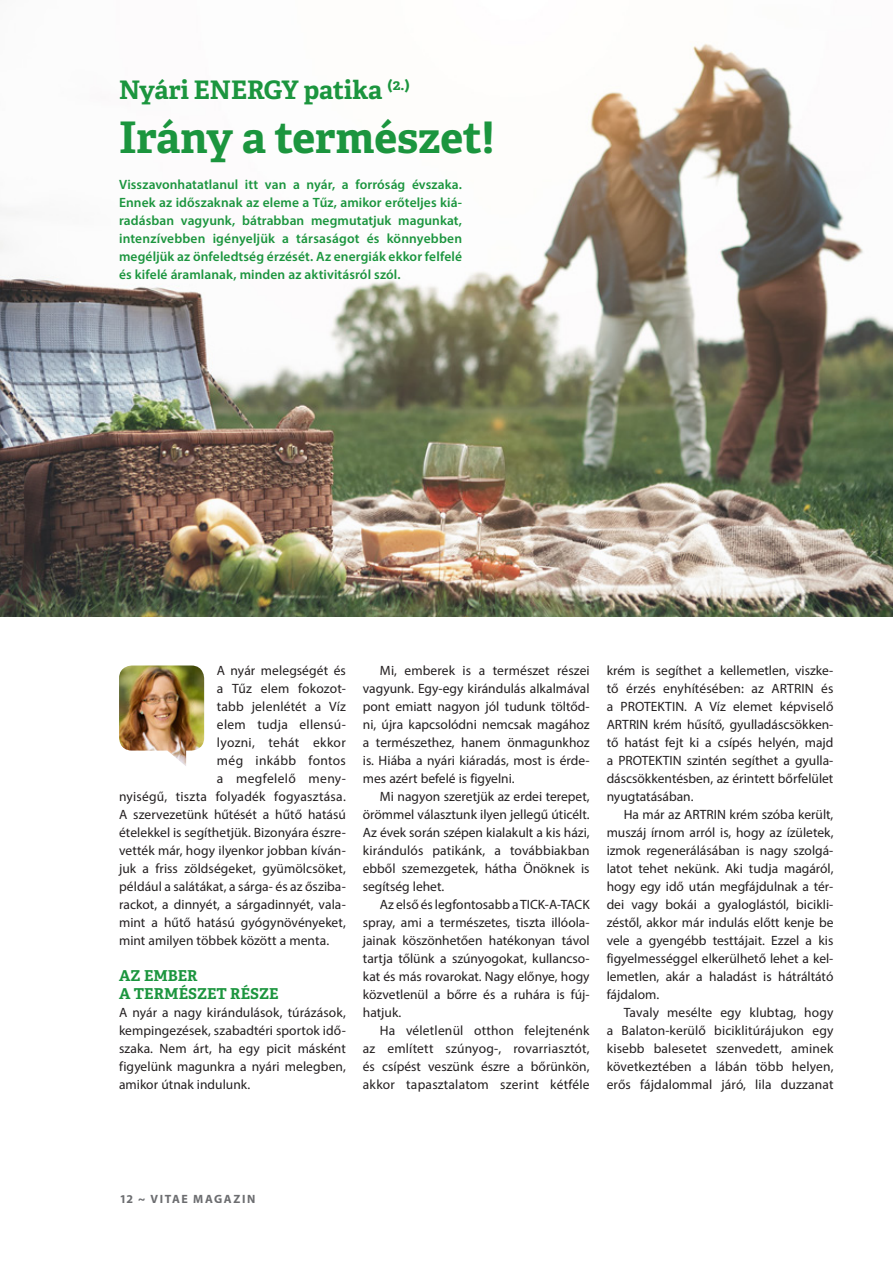
<style>
.page{position:relative;width:893px;height:1263px;background:#fff}
.page>*{position:absolute;margin:0;border:0;box-sizing:border-box;transform-origin:0 0}
.CÍM{font:700 43.5px "Adelle Basic";color:#1b953e}
.ALCÍM{font:700 25.5px "Adelle Basic";color:#1b953e}
.szövegközi_alcímek{font:700 15px/18px "Adelle Basic";color:#1b953e}
.Szövegtörzs{font:13.5px/18px "Myriad Pro";color:#231f20;text-align:justify}
.Szövegtörzs_nincs_be{font:13.5px/18px "Myriad Pro";letter-spacing:.005em;color:#231f20;text-align:justify}
.Szövegtörzs_nincs_be-2{font:600 13.5px/18px "Myriad Pro";letter-spacing:.005em;color:#1b953e;text-align:justify}
.Szövegtörzs_nincs_be-3{font:13.5px "Myriad Pro";letter-spacing:.025em;color:#231f20}
.t1{font:700 12px "Myriad Pro";letter-spacing:.13em;color:#6c6d70}
</style>
<div class="page">
<img style="left:0;top:43px;width:893px;height:574px">
<img style="left:119px;top:665px;width:85px;height:101px">
<p class="ALCÍM" style="left:119px;top:73px;width:292px">Nyári ENERGY patika <sup>(2.)</sup></p>
<p class="CÍM" style="left:119px;top:109px;width:377px">Irány a természet!</p>
<p class="Szövegtörzs_nincs_be-2" style="left:119px;top:175px;width:345px">Visszavonhatatlanul itt van a nyár, a forróság évszaka.<br>Ennek az időszaknak az eleme a Tűz, amikor erőteljes kiá&shy;radásban vagyunk, bátrabban megmutatjuk magunkat, intenzívebben igényeljük a társaságot és könnyebben megéljük az önfeledtség érzését. Az energiák ekkor felfelé és kifelé áramlanak, minden az aktivitásról szól.</p>
<p class="Szövegtörzs_nincs_be" style="left:217px;top:661px;width:130px">A nyár melegségét és</p>
<p class="Szövegtörzs_nincs_be" style="left:217px;top:679px;width:130px">a Tűz elem fokozot-</p>
<p class="Szövegtörzs_nincs_be" style="left:217px;top:697px;width:130px">tabb jelenlétét a Víz</p>
<p class="Szövegtörzs_nincs_be-3" style="left:217px;top:716px;width:130px">elem tudja ellensú-</p>
<p class="Szövegtörzs_nincs_be-3" style="left:217px;top:734px;width:130px">lyozni, tehát ekkor</p>
<p class="Szövegtörzs_nincs_be" style="left:217px;top:751px;width:130px">még inkább fontos</p>
<p class="Szövegtörzs_nincs_be-3" style="left:217px;top:770px;width:130px">a megfelelő men -</p>
<p class="Szövegtörzs_nincs_be" style="left:119px;top:787px;width:228px">nyiségű, tiszta folyadék fogyasztása.</p>
<p class="Szövegtörzs_nincs_be" style="left:119px;top:805px;width:228px">A szervezetünk hűtését a hűtő hatású</p>
<p class="Szövegtörzs_nincs_be" style="left:119px;top:823px;width:228px">ételekkel is segíthetjük. Bizonyára észre-</p>
<p class="Szövegtörzs_nincs_be" style="left:119px;top:841px;width:228px">vették már, hogy ilyenkor jobban kíván-</p>
<p class="Szövegtörzs_nincs_be" style="left:119px;top:859px;width:228px">juk a friss zöldségeket, gyümölcsöket,</p>
<p class="Szövegtörzs_nincs_be" style="left:119px;top:877px;width:228px">például a salátákat, a sárga- és az ősziba-</p>
<p class="Szövegtörzs_nincs_be" style="left:119px;top:895px;width:228px">rackot, a dinnyét, a sárgadinnyét, vala-</p>
<p class="Szövegtörzs_nincs_be" style="left:119px;top:913px;width:228px">mint a hűtő hatású gyógynövényeket,</p>
<p class="Szövegtörzs_nincs_be" style="left:119px;top:931px;width:212px">mint amilyen többek között a menta.</p>
<p class="szövegközi_alcímek" style="left:119px;top:966px;width:161px">AZ EMBER<br>A TERMÉSZET RÉSZE</p>
<p class="Szövegtörzs_nincs_be" style="left:119px;top:1003px;width:228px">A nyár a nagy kirándulások, túrázások, kempingezések, szabadtéri sportok idő&shy;szaka. Nem árt, ha egy picit másként figyelünk magunkra a nyári melegben, amikor útnak indulunk.</p>
<p class="Szövegtörzs" style="left:363px;top:661px;width:228px;text-indent:17px">Mi, emberek is a természet részei vagyunk. Egy-egy kirándulás alkalmával pont emiatt nagyon jól tudunk töltőd&shy;ni, újra kapcsolódni nemcsak magához a természethez, hanem önmagunkhoz is. Hiába a nyári kiáradás, most is érde&shy;mes azért befelé is figyelni.</p>
<p class="Szövegtörzs" style="left:363px;top:787px;width:228px;text-indent:17px">Mi nagyon szeretjük az erdei terepet, örömmel választunk ilyen jellegű úticélt.<br>Az évek során szépen kialakult a kis házi, kirándulós patikánk, a továbbiakban ebből szemezgetek, hátha Önöknek is segítség lehet.</p>
<p class="Szövegtörzs" style="left:363px;top:895px;width:228px;text-indent:17px">Az első és legfontosabb a TICK-A-TACK spray, ami a természetes, tiszta illóola&shy;jainak köszönhetően hatékonyan távol tartja tőlünk a szúnyogokat, kullancso&shy;kat és más rovarokat. Nagy előnye, hogy közvetlenül a bőrre és a ruhára is fúj&shy;hatjuk.</p>
<p class="Szövegtörzs" style="left:363px;top:1021px;width:228px;text-indent:17px">Ha véletlenül otthon felejtenénk az említett szúnyog-, rovarriasztót, és csípést veszünk észre a bőrünkön, akkor tapasztalatom szerint kétféle</p>
<p class="Szövegtörzs" style="left:607px;top:661px;width:228px">krém is segíthet a kellemetlen, viszke&shy;tő érzés enyhítésében: az ARTRIN és a PROTEKTIN. A Víz elemet képviselő ARTRIN krém hűsítő, gyulladáscsökken&shy;tő hatást fejt ki a csípés helyén, majd a PROTEKTIN szintén segíthet a gyulla&shy;dáscsökkentésben, az érintett bőrfelület nyugtatásában.</p>
<p class="Szövegtörzs" style="left:607px;top:805px;width:228px;text-indent:17px">Ha már az ARTRIN krém szóba került, muszáj írnom arról is, hogy az ízületek, izmok regenerálásában is nagy szolgá&shy;latot tehet nekünk. Aki tudja magáról, hogy egy idő után megfájdulnak a tér&shy;dei vagy bokái a gyaloglástól, bicikli&shy;zéstől, akkor már indulás előtt kenje be vele a gyengébb testtájait. Ezzel a kis figyelmességgel elkerülhető lehet a kel&shy;lemetlen, akár a haladást is hátráltátó fájdalom.</p>
<p class="Szövegtörzs" style="left:607px;top:1003px;width:228px;text-indent:17px">Tavaly mesélte egy klubtag, hogy a Balaton-kerülő biciklitúrájukon egy kisebb balesetet szenvedett, aminek következtében a lábán több helyen, erős fájdalommal járó, lila duzzanat</p>
<p class="t1" style="left:119px;top:1191px;width:138px">12 ~ VITAE MAGAZIN</p>
</div>
